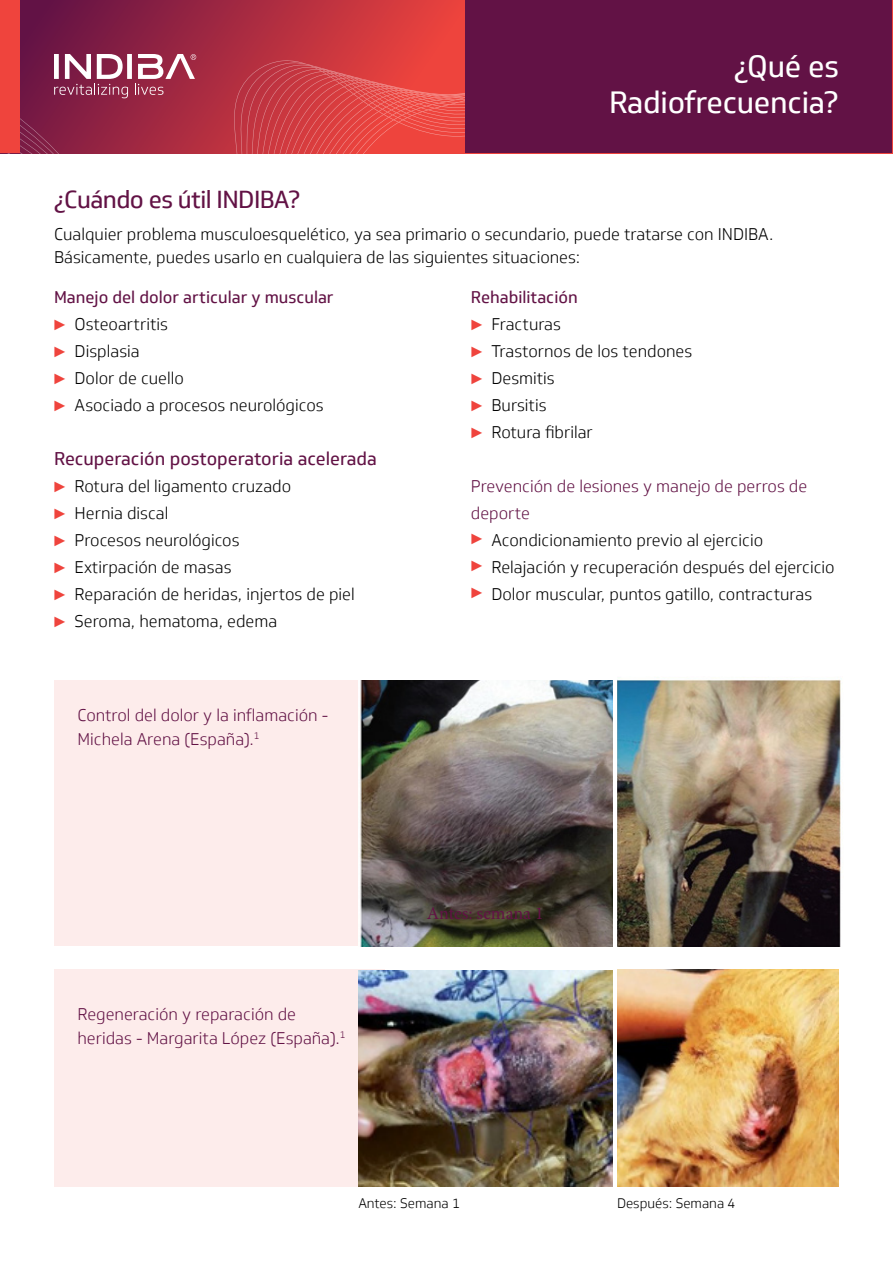
<style>
.page{position:relative;width:893px;height:1263px;background:#fff}
.page>*{position:absolute;margin:0;border:0;box-sizing:border-box;transform-origin:0 0}
.t1{font:30px/36px "Soleto";letter-spacing:-.01em;color:#fff;text-align:right}
.t2{font:24px "Soleto";letter-spacing:-.025em;color:#621245}
.t3{font:18px "Soleto";color:#621245}
.t4{font:18px "Minion Pro";letter-spacing:-.005em;color:#621245}
.t5{font:300 16.5px/27px "Soleto";color:#000}
.t6{font:300 16.5px/24px "Soleto";color:#621245}
.t7{font:15px/27px "Arial";color:#ef443d;text-align:justify}
.t8{font:300 13.5px "Soleto";color:#000}
.s1{font-weight:400;color:#621245}
.s2{font-family:"Arial";font-weight:400;font-size:15px;color:#ef443d}
</style>
<div class="page">
<div style="left:54px;top:680px;width:330px;height:266px;background:#fdeceb"></div>
<svg style="left:20px;top:1px;width:445px;height:152px;background:#b63343"></svg>
<svg style="left:54px;top:54px;width:142px;height:44px"></svg>
<div style="left:1px;top:1px;width:19px;height:152px;background:#ef443d"></div>
<img style="left:358px;top:680px;width:255px;height:266px">
<img style="left:617px;top:680px;width:224px;height:266px">
<div style="left:465px;top:1px;width:427px;height:152px;background:#621245"></div>
<div style="left:54px;top:969px;width:330px;height:218px;background:#fdeceb"></div>
<img style="left:358px;top:969px;width:481px;height:218px">
<hr style="left:613px;top:965px;width:4px;height:227px;background:#fff">
<h2 class="t2" style="left:54px;top:185px;width:248px">¿Cuándo es útil INDIBA?</h2>
<h1 class="t1" style="left:609px;top:49px;width:231px">¿Qué es<br>Radiofrecuencia?</h1>
<p class="t5" style="left:54px;top:223px;width:721px;line-height:22.5px">Cualquier problema musculoesquelético, ya sea primario o secundario, puede tratarse con INDIBA.<br>Básicamente, puedes usarlo en cualquiera de las siguientes situaciones:</p>
<p class="t5" style="left:52px;top:284px;width:283px"><span class="s1">Manejo del dolor articular y muscular </span><span class="s2">►</span> Osteoartritis<br><span class="s2">►</span> Displasia<br><span class="s2">►</span> Dolor de cuello<br><span class="s2">►</span> Asociado a procesos neurológicos</p>
<p class="t3" style="left:54px;top:448px;width:324px">Recuperación postoperatoria acelerada</p>
<p class="t5" style="left:52px;top:473px;width:304px"><span class="s2">►</span> Rotura del ligamento cruzado<br><span class="s2">►</span> Hernia discal<br><span class="s2">►</span> Procesos neurológicos<br><span class="s2">►</span> Extirpación de masas<br><span class="s2">►</span> Reparación de heridas, injertos de piel <span class="s2">►</span> Seroma, hematoma, edema</p>
<p class="t5" style="left:469px;top:284px;width:224px"><span class="s1">Rehabilitación<br></span><span class="s2">►</span> Fracturas<br><span class="s2">►</span> Trastornos de los tendones <span class="s2">►</span> Desmitis<br><span class="s2">►</span> Bursitis<br><span class="s2">►</span> Rotura fibrilar</p>
<p class="t6" style="left:471px;top:473px;width:338px;line-height:27px">Prevención de lesiones y manejo de perros de deporte</p>
<p class="t5" style="left:491px;top:527px;width:345px">Acondicionamiento previo al ejercicio<br>Relajación y recuperación después del ejercicio<br>Dolor muscular, puntos gatillo, contracturas</p>
<p class="t7" style="left:469px;top:526px;width:16px">► ► ►</p>
<p class="t6" style="left:77px;top:703px;width:252px">Control del dolor y la inflamación -<br>Michela Arena (España).<sup>1</sup></p>
<p class="t6" style="left:77px;top:1002px;width:269px">Regeneración y reparación de heridas - Margarita López (España).<sup>1</sup></p>
<p class="t4" style="left:427px;top:901px;width:118px">Antes: semana 1</p>
<p class="t8" style="left:358px;top:1195px;width:103px">Antes: Semana 1</p>
<p class="t8" style="left:617px;top:1195px;width:120px">Después: Semana 4</p>
</div>
